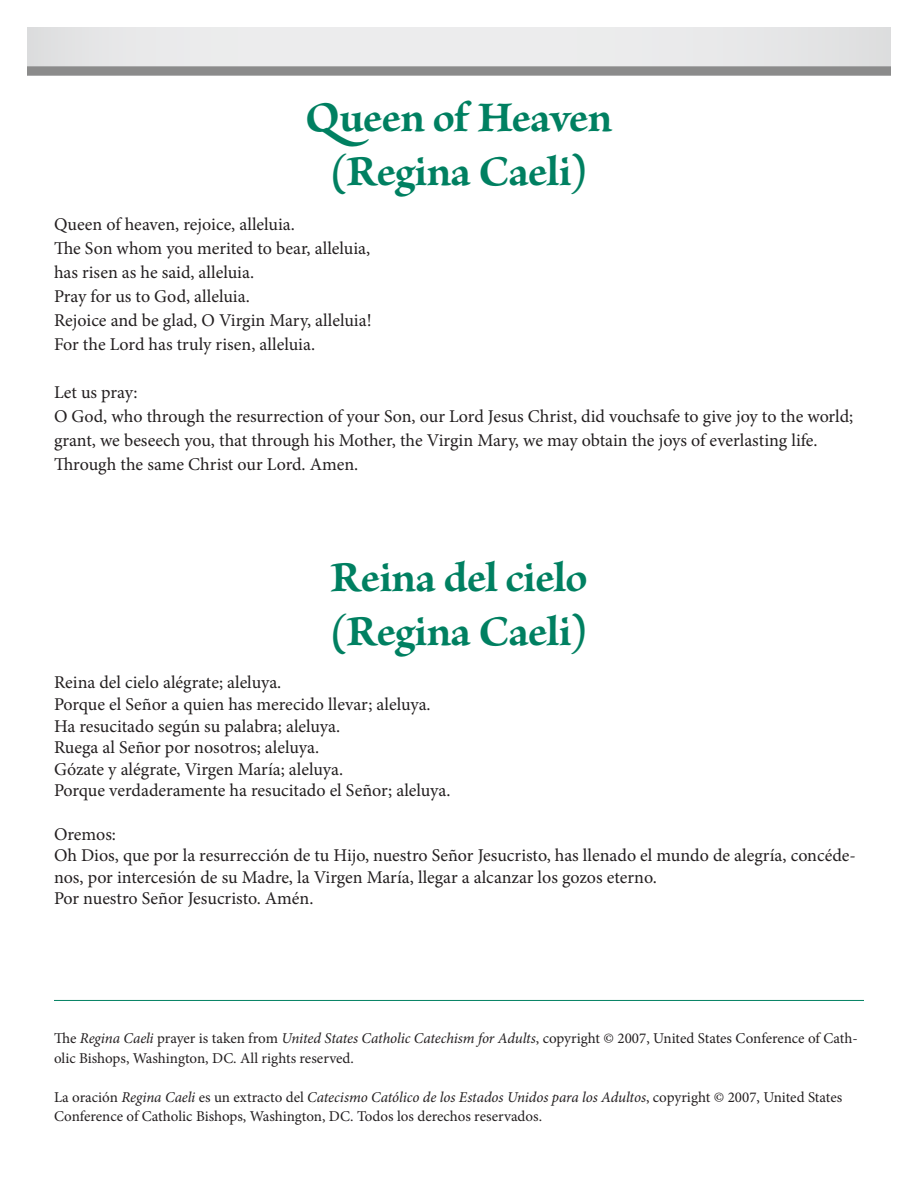
<style>
.page{position:relative;width:918px;height:1188px;background:#fff}
.page>*{position:absolute;margin:0;border:0;box-sizing:border-box;transform-origin:0 0}
.Prayer_Title{font:700 45px "Brioso Pro";letter-spacing:-.015em;color:#008061}
.t1{font:18px/24px "Minion Pro";color:#231f20}
.t2{font:15px/19.5px "Minion Pro";color:#231f20}
.s1{font-style:italic}
</style>
<div class="page">
<hr style="left:54px;top:1000px;width:810px;height:1px;background:#008061">
<div style="left:27px;top:27px;width:864px;height:49px;background:#ebebec"></div>
<div style="left:27px;top:66px;width:864px;height:10px;background:#8b8b8b"></div>
<p class="Prayer_Title" style="left:305px;top:93px;width:309px">Queen of Heaven</p>
<p class="Prayer_Title" style="left:331px;top:147px;width:257px">(Regina Caeli)</p>
<p class="t1" style="left:54px;top:212px;width:242px">Queen of heaven, rejoice, alleluia.</p>
<p class="t1" style="left:54px;top:236px;width:318px">The Son whom you merited to bear, alleluia,</p>
<p class="t1" style="left:54px;top:260px;width:202px">has risen as he said, alleluia.</p>
<p class="t1" style="left:54px;top:284px;width:197px">Pray for us to God, alleluia.</p>
<p class="t1" style="left:54px;top:308px;width:319px">Rejoice and be glad, O Virgin Mary, alleluia!</p>
<p class="t1" style="left:54px;top:332px;width:263px">For the Lord has truly risen, alleluia.</p>
<p class="t1" style="left:54px;top:380px;width:85px">Let us pray:</p>
<p class="t1" style="left:54px;top:404px;width:801px">O God, who through the resurrection of your Son, our Lord Jesus Christ, did vouchsafe to give joy to the world; grant, we beseech you, that through his Mother, the Virgin Mary, we may obtain the joys of everlasting life.<br>Through the same Christ our Lord. Amen.</p>
<p class="Prayer_Title" style="left:330px;top:553px;width:259px">Reina del cielo</p>
<p class="Prayer_Title" style="left:331px;top:607px;width:257px">(Regina Caeli)</p>
<p class="t1" style="left:54px;top:671px;width:229px">Reina del cielo alégrate; aleluya.</p>
<p class="t1" style="left:54px;top:692px;width:378px">Porque el Señor a quien has merecido llevar; aleluya.</p>
<p class="t1" style="left:54px;top:714px;width:288px">Ha resucitado según su palabra; aleluya.</p>
<p class="t1" style="left:54px;top:736px;width:267px">Ruega al Señor por nosotros; aleluya.</p>
<p class="t1" style="left:54px;top:757px;width:291px">Gózate y alégrate, Virgen María; aleluya.</p>
<p class="t1" style="left:54px;top:779px;width:398px">Porque verdaderamente ha resucitado el Señor; aleluya.</p>
<p class="t1" style="left:54px;top:822px;width:64px">Oremos:</p>
<p class="t1" style="left:54px;top:845px;width:803px;line-height:21.6px">Oh Dios, que por la resurrección de tu Hijo, nuestro Señor Jesucristo, has llenado el mundo de alegría, concéde&shy;nos, por intercesión de su Madre, la Virgen María, llegar a alcanzar los gozos eterno.<br>Por nuestro Señor Jesucristo. Amén.</p>
<p class="t2" style="left:54px;top:1029px;width:805px">The <span class="s1">Regina Caeli</span> prayer is taken from <span class="s1">United States Catholic Catechism for Adults</span>, copyright © 2007, United States Conference of Cath&shy;olic Bishops, Washington, DC. All rights reserved.</p>
<p class="t2" style="left:54px;top:1087px;width:790px">La oración <span class="s1">Regina Caeli</span> es un extracto del <span class="s1">Catecismo Católico de los Estados Unidos para los Adultos</span>, copyright © 2007, United States<br>Conference of Catholic Bishops, Washington, DC. Todos los derechos reservados.</p>
</div>
